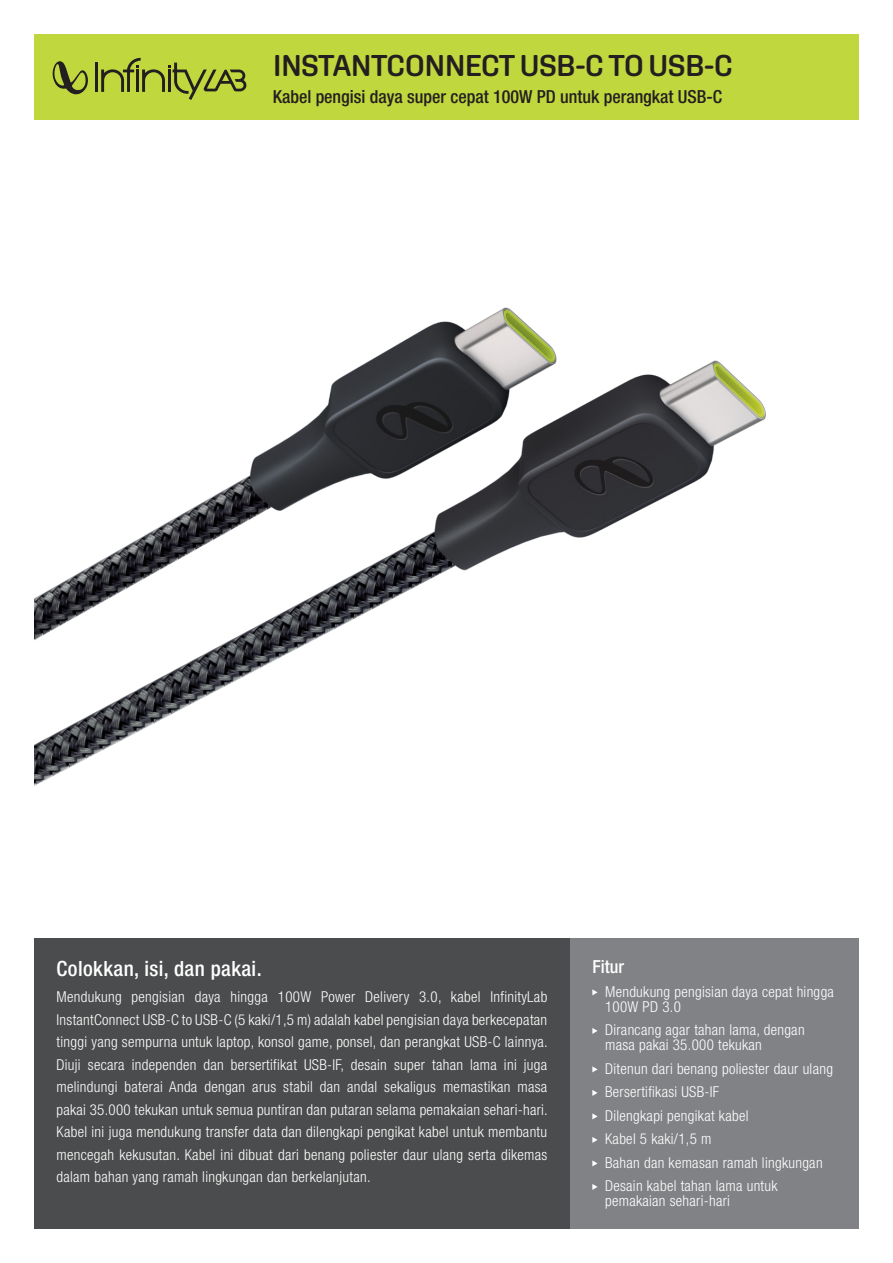
<style>
.page{position:relative;width:893px;height:1263px;background:#fff}
.page>*{position:absolute;margin:0;border:0;box-sizing:border-box;transform-origin:0 0}
.t1{font:600 30px "Aglet Sans";letter-spacing:-.025em;color:#231f20}
.t2{font:500 condensed 21px "Helvetica Neue LT Pro";letter-spacing:.02em;color:#fff}
.t3{font:500 condensed 18px "Helvetica Neue LT Pro";color:#231f20}
.t4{font:500 condensed 18px "Helvetica Neue LT Pro";color:#fff}
.t5{font:300 condensed 15px/22.5px "Helvetica Neue LT Pro";letter-spacing:.02em;color:#fff}
</style>
<div class="page">
<img style="left:34px;top:307px;width:732px;height:479px">
<div style="left:570px;top:938px;width:289px;height:291px;background:#808285"></div>
<svg style="left:592px;top:989px;width:6px;height:6px"></svg>
<svg style="left:592px;top:1028px;width:6px;height:6px"></svg>
<svg style="left:592px;top:1066px;width:6px;height:6px"></svg>
<svg style="left:592px;top:1090px;width:6px;height:6px"></svg>
<svg style="left:592px;top:1113px;width:6px;height:6px"></svg>
<svg style="left:592px;top:1137px;width:6px;height:6px"></svg>
<svg style="left:592px;top:1160px;width:6px;height:6px"></svg>
<svg style="left:592px;top:1184px;width:6px;height:6px"></svg>
<div style="left:34px;top:34px;width:825px;height:85px;background:#c0d73d"></div>
<div style="left:34px;top:938px;width:536px;height:291px;background:#4b4c4d"></div>
<hr style="left:95px;top:63px;width:3px;height:29px;background:#231f20">
<svg style="left:52px;top:61px;width:36px;height:33px"></svg>
<svg style="left:101px;top:58px;width:145px;height:42px"></svg>
<p class="t1" style="left:273px;top:48px;width:462px">INSTANTCONNECT USB-C TO USB-C</p>
<p class="t3" style="left:273px;top:86px;width:451px">Kabel pengisi daya super cepat 100W PD untuk perangkat USB-C</p>
<p class="t2" style="left:57px;top:955px;width:207px">Colokkan, isi, dan pakai.</p>
<p class="t5" style="left:57px;top:985px;width:493px;text-align:justify">Mendukung pengisian daya hingga 100W Power Delivery 3.0, kabel InfinityLab InstantConnect USB-C to USB-C (5 kaki/1,5 m) adalah kabel pengisian daya berkecepatan tinggi yang sempurna untuk laptop, konsol game, ponsel, dan perangkat USB-C lainnya.<br>Diuji secara independen dan bersertifikat USB-IF, desain super tahan lama ini juga melindungi baterai Anda dengan arus stabil dan andal sekaligus memastikan masa pakai 35.000 tekukan untuk semua puntiran dan putaran selama pemakaian sehari-hari.<br>Kabel ini juga mendukung transfer data dan dilengkapi pengikat kabel untuk membantu mencegah kekusutan. Kabel ini dibuat dari benang poliester daur ulang serta dikemas dalam bahan yang ramah lingkungan dan berkelanjutan.</p>
<p class="t4" style="left:592px;top:956px;width:33px">Fitur</p>
<p class="t5" style="left:605px;top:984px;width:230px;line-height:15px">Mendukung pengisian daya cepat hingga<br>100W PD 3.0</p>
<p class="t5" style="left:605px;top:1022px;width:201px;line-height:15px">Dirancang agar tahan lama, dengan masa pakai 35.000 tekukan</p>
<p class="t5" style="left:605px;top:1057px;width:229px">Ditenun dari benang poliester daur ulang</p>
<p class="t5" style="left:605px;top:1081px;width:116px">Bersertifikasi USB-IF</p>
<p class="t5" style="left:605px;top:1104px;width:145px">Dilengkapi pengikat kabel</p>
<p class="t5" style="left:605px;top:1128px;width:108px">Kabel 5 kaki/1,5 m</p>
<p class="t5" style="left:605px;top:1151px;width:219px">Bahan dan kemasan ramah lingkungan</p>
<p class="t5" style="left:605px;top:1178px;width:174px;line-height:15px">Desain kabel tahan lama untuk pemakaian sehari-hari</p>
</div>
